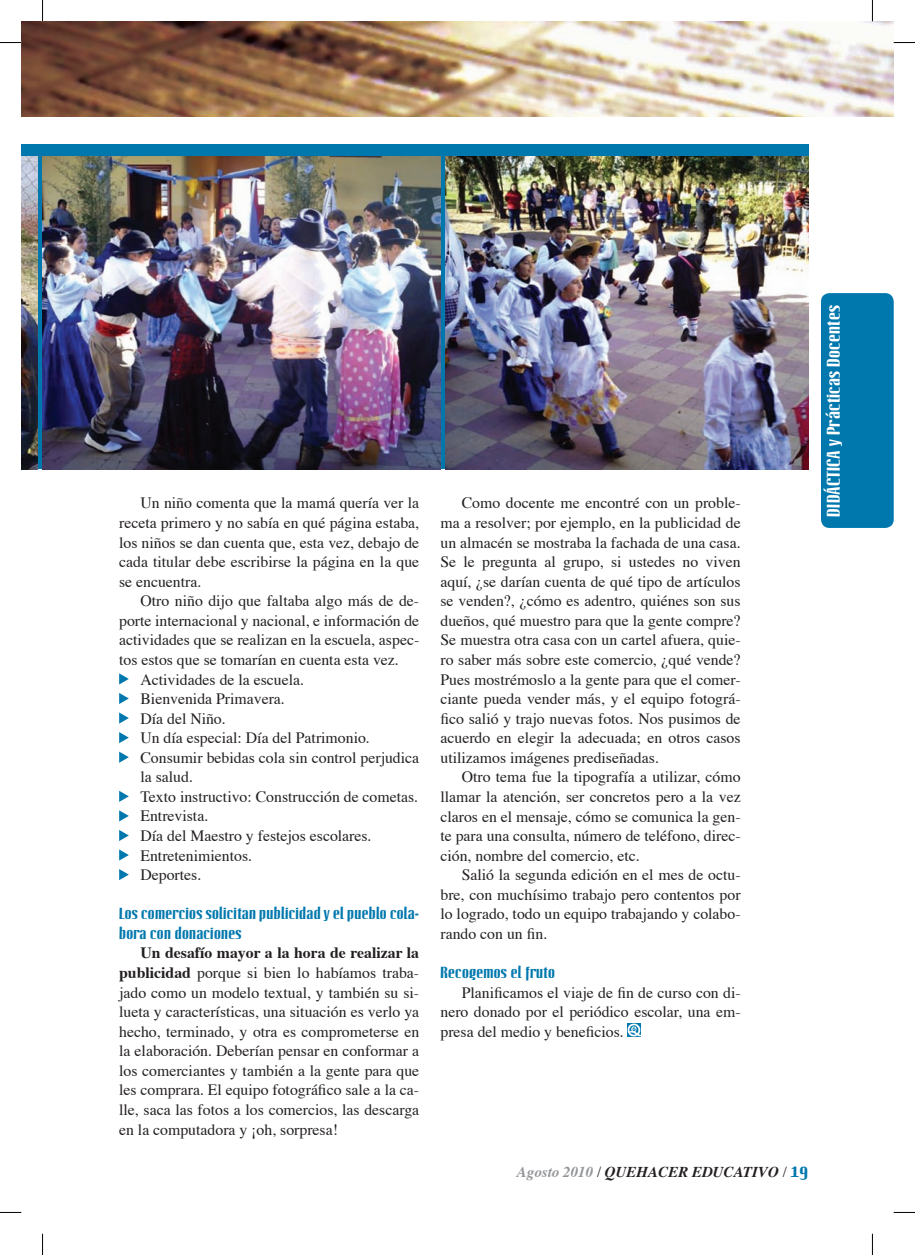
<style>
.page{position:relative;width:915px;height:1255px;background:#fff}
.page>*{position:absolute;margin:0;border:0;box-sizing:border-box;transform-origin:0 0}
.t1{font:700 18px "Linotype Octane";color:#fff}
.t2{font:15.75px/19.5px "Times";color:#231f20;text-align:justify}
.t3{font:700 15.75px/19.5px "Linotype Octane";color:#0078ae}
.t4{font:italic 700 15px "Times";color:#231f20}
.s1{font-weight:700}
.s2{color:#939598}
.s3{font-weight:400;font-style:normal}
.s4{font-family:"Linotype Octane";font-style:normal;font-size:18px;color:#0078ae}
</style>
<div class="page">
<div style="left:820px;top:293px;width:73px;height:235px;background:#0078ae;border-radius:9px"></div>
<svg style="left:119px;top:673px;width:10px;height:11px"></svg>
<svg style="left:119px;top:693px;width:10px;height:11px"></svg>
<svg style="left:119px;top:712px;width:10px;height:11px"></svg>
<svg style="left:119px;top:732px;width:10px;height:11px"></svg>
<svg style="left:119px;top:751px;width:10px;height:11px"></svg>
<svg style="left:119px;top:790px;width:10px;height:11px"></svg>
<svg style="left:119px;top:810px;width:10px;height:11px"></svg>
<svg style="left:119px;top:830px;width:10px;height:11px"></svg>
<svg style="left:119px;top:849px;width:10px;height:11px"></svg>
<svg style="left:119px;top:869px;width:10px;height:11px"></svg>
<svg style="left:627px;top:1023px;width:13px;height:13px"></svg>
<div style="left:21px;top:145px;width:787px;height:324px;background:#0078ae"></div>
<img style="left:21px;top:156px;width:17px;height:313px">
<img style="left:43px;top:156px;width:397px;height:313px">
<img style="left:445px;top:156px;width:363px;height:313px">
<img style="left:21px;top:21px;width:872px;height:96px">
<svg style="left:0;top:42px;width:21px;height:1px"></svg>
<svg style="left:893px;top:42px;width:21px;height:1px"></svg>
<svg style="left:0;top:1212px;width:21px;height:1px"></svg>
<svg style="left:893px;top:1212px;width:21px;height:1px"></svg>
<svg style="left:42px;top:0;width:1px;height:21px"></svg>
<svg style="left:42px;top:1233px;width:1px;height:21px"></svg>
<svg style="left:871px;top:0;width:1px;height:21px"></svg>
<svg style="left:871px;top:1234px;width:1px;height:20px"></svg>
<p class="t2" style="left:119px;top:494px;width:301px;text-indent:21px">Un niño comenta que la mamá quería ver la receta primero y no sabía en qué página estaba, los niños se dan cuenta que, esta vez, debajo de cada titular debe escribirse la página en la que se encuentra.</p>
<p class="t2" style="left:140px;top:592px;width:280px">Otro niño dijo que faltaba algo más de de-</p>
<p class="t2" style="left:119px;top:612px;width:301px">porte internacional y nacional, e información de</p>
<p class="t2" style="left:119px;top:631px;width:301px">actividades que se realizan en la escuela, aspec-</p>
<p class="t2" style="left:119px;top:651px;width:281px">tos estos que se tomarían en cuenta esta vez.</p>
<p class="t2" style="left:140px;top:670px;width:165px">Actividades de la escuela.</p>
<p class="t2" style="left:140px;top:690px;width:146px">Bienvenida Primavera.</p>
<p class="t2" style="left:140px;top:710px;width:87px">Día del Niño.</p>
<p class="t2" style="left:140px;top:729px;width:231px">Un día especial: Día del Patrimonio.</p>
<p class="t2" style="left:140px;top:749px;width:280px">Consumir bebidas cola sin control perjudica</p>
<p class="t2" style="left:140px;top:768px;width:54px">la salud.</p>
<p class="t2" style="left:140px;top:788px;width:279px">Texto instructivo: Construcción de cometas.</p>
<p class="t2" style="left:140px;top:807px;width:69px">Entrevista.</p>
<p class="t2" style="left:140px;top:827px;width:232px">Día del Maestro y festejos escolares.</p>
<p class="t2" style="left:140px;top:846px;width:113px">Entretenimientos.</p>
<p class="t2" style="left:140px;top:866px;width:62px">Deportes.</p>
<p class="t3" style="left:119px;top:904px;width:301px">Los comercios solicitan publicidad y el pueblo cola&shy;bora con donaciones</p>
<p class="t2" style="left:119px;top:944px;width:301px;text-indent:21px"><span class="s1">Un desafío mayor a la hora de realizar la publicidad</span> porque si bien lo habíamos traba&shy;jado como un modelo textual, y también su si&shy;lueta y características, una situación es verlo ya hecho, terminado, y otra es comprometerse en la elaboración. Deberían pensar en conformar a los comerciantes y también a la gente para que les comprara. El equipo fotográfico sale a la ca&shy;lle, saca las fotos a los comercios, las descarga en la computadora y ¡oh, sorpresa!</p>
<p class="t2" style="left:440px;top:494px;width:301px;text-indent:21px">Como docente me encontré con un proble&shy;ma a resolver; por ejemplo, en la publicidad de un almacén se mostraba la fachada de una casa.<br>Se le pregunta al grupo, si ustedes no viven aquí, ¿se darían cuenta de qué tipo de artículos se venden?, ¿cómo es adentro, quiénes son sus dueños, qué muestro para que la gente compre?<br>Se muestra otra casa con un cartel afuera, quie&shy;ro saber más sobre este comercio, ¿qué vende?<br>Pues mostrémoslo a la gente para que el comer&shy;ciante pueda vender más, y el equipo fotográ&shy;fico salió y trajo nuevas fotos. Nos pusimos de acuerdo en elegir la adecuada; en otros casos utilizamos imágenes prediseñadas.</p>
<p class="t2" style="left:440px;top:768px;width:301px;text-indent:21px">Otro tema fue la tipografía a utilizar, cómo llamar la atención, ser concretos pero a la vez claros en el mensaje, cómo se comunica la gen&shy;te para una consulta, número de teléfono, direc&shy;ción, nombre del comercio, etc.</p>
<p class="t2" style="left:440px;top:866px;width:301px;text-indent:21px">Salió la segunda edición en el mes de octu&shy;bre, con muchísimo trabajo pero contentos por lo logrado, todo un equipo trabajando y colabo&shy;rando con un fin.</p>
<p class="t3" style="left:440px;top:963px;width:116px">Recogemos el fruto</p>
<p class="t2" style="left:440px;top:983px;width:301px;text-indent:21px">Planificamos el viaje de fin de curso con di&shy;nero donado por el periódico escolar, una em&shy;presa del medio y beneficios.</p>
<p class="t1" style="left:825px;top:516px;width:213px;rotate:-90deg">DIDÁCTICA y Prácticas Docentes</p>
<p class="t4" style="left:516px;top:1165px;width:293px"><span class="s2">Agosto 2010</span> <span class="s3">/</span> QUEHACER EDUCATIVO <span class="s3">/</span> <span class="s4">19</span></p>
</div>
